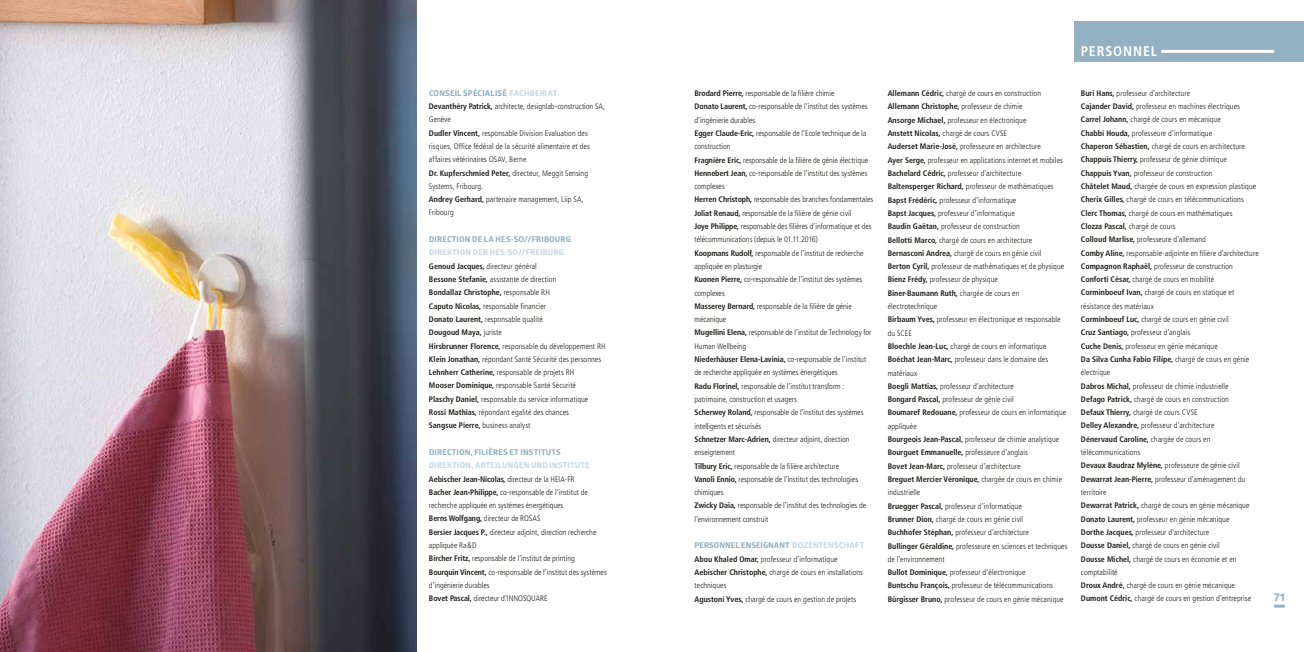
<style>
.page{position:relative;width:1304px;height:652px;background:#fff}
.page>*{position:absolute;margin:0;border:0;box-sizing:border-box;transform-origin:0 0}
.t1{font:700 condensed 14px "Frutiger";letter-spacing:.06em;color:#fff}
.t2{font:700 11px "Globerx";color:#93b1c2}
.t3{font:300 condensed 8px/13.3px "Frutiger";letter-spacing:.01em;color:#1d1d1b}
.t4{font:700 8px "Globerx";letter-spacing:.025em;color:#93b1c2}
.t5{font:700 8px "Globerx";letter-spacing:.025em;color:#c7d8e2}
.s1{color:#c7d8e2}
.s2{font-weight:700}
</style>
<div class="page">
<img style="left:0;top:0;width:416px;height:652px">
<svg style="left:1274px;top:605px;width:11px;height:3px"></svg>
<div style="left:1075px;top:21px;width:229px;height:40px;background:#93b1c2"></div>
<hr style="left:1161px;top:50px;width:113px;height:3px;background:#fff">
<p class="t4" style="left:429px;top:87px;width:130px">CONSEIL SPÉCIALISÉ <span class="s1">FACHBEIRAT</span></p>
<p class="t3" style="left:429px;top:100px;width:178px"><span class="s2">Devanthéry Patrick,</span> architecte, designlab-construction SA, Genève<br><span class="s2">Dudler Vincent,</span> responsable Division Evaluation des risques, Office fédéral de la sécurité alimentaire et des affaires vétérinaires OSAV, Berne<br><span class="s2">Dr. Kupferschmied Peter,</span> directeur, Meggit Sensing Systems, Fribourg.<br><span class="s2">Andrey Gerhard,</span> partenaire management, Liip SA, Fribourg</p>
<p class="t4" style="left:429px;top:233px;width:143px">DIRECTION DE LA HES-SO//FRIBOURG</p>
<p class="t5" style="left:429px;top:247px;width:136px">DIREKTION DER HES-SO//FREIBURG</p>
<p class="t3" style="left:429px;top:259px;width:178px"><span class="s2">Genoud Jacques,</span> directeur général<br><span class="s2">Bessone Stefanie,</span> assistante de direction<br><span class="s2">Bondallaz Christophe,</span> responsable RH<br><span class="s2">Caputo Nicolas,</span> responsable financier<br><span class="s2">Donato Laurent,</span> responsable qualité<br><span class="s2">Dougoud Maya,</span> juriste<br><span class="s2">Hirsbrunner Florence,</span> responsable du développement RH <span class="s2">Klein Jonathan,</span> répondant Santé Sécurité des personnes <span class="s2">Lehnherr Catherine,</span> responsable de projets RH<br><span class="s2">Mooser Dominique,</span> responsable Santé Sécurité<br><span class="s2">Plaschy Daniel,</span> responsable du service informatique <span class="s2">Rossi Mathias,</span> répondant egalité des chances<br><span class="s2">Sangsue Pierre,</span> business analyst</p>
<p class="t4" style="left:429px;top:446px;width:133px">DIRECTION, FILIÈRES ET INSTITUTS</p>
<p class="t5" style="left:429px;top:460px;width:162px">DIREKTION, ABTEILUNGEN UND INSTITUTE</p>
<p class="t3" style="left:429px;top:472px;width:179px"><span class="s2">Aebischer Jean-Nicolas,</span> directeur de la HEIA-FR<br><span class="s2">Bacher Jean-Philippe,</span> co-responsable de l’institut de recherche appliquée en systèmes énergétiques<br><span class="s2">Berns Wolfgang,</span> directeur de ROSAS<br><span class="s2">Bersier Jacques P.,</span> directeur adjoint, direction recherche appliquée Ra&amp;D<br><span class="s2">Bircher Fritz,</span> responsable de l’institut de printing<br><span class="s2">Bourquin Vincent,</span> co-responsable de l’institut des systèmes d’ingénierie durables<br><span class="s2">Bovet Pascal,</span> directeur d’INNOSQUARE</p>
<p class="t3" style="left:694px;top:87px;width:180px"><span class="s2">Brodard Pierre,</span> responsable de la filière chimie<br><span class="s2">Donato Laurent,</span> co-responsable de l’institut des systèmes d’ingénierie durables<br><span class="s2">Egger Claude-Eric,</span> responsable de l’Ecole technique de la construction<br><span class="s2">Fragnière Eric,</span> responsable de la filière de génie électrique <span class="s2">Hennebert Jean,</span> co-responsable de l’institut des systèmes complexes<br><span class="s2">Herren Christoph,</span> responsable des branches fondamentales <span class="s2">Joliat Renaud,</span> responsable de la filière de génie civil<br><span class="s2">Joye Philippe,</span> responsable des filières d’informatique et des télécommunications (depuis le 01.11.2016)<br><span class="s2">Koopmans Rudolf,</span> responsable de l’institut de recherche appliquée en plasturgie<br><span class="s2">Kuonen Pierre,</span> co-responsable de l’institut des systèmes complexes<br><span class="s2">Masserey Bernard,</span> responsable de la filière de génie mécanique<br><span class="s2">Mugellini Elena,</span> responsable de l’institut de Technology for Human Wellbeing<br><span class="s2">Niederhäuser Elena-Lavinia,</span> co-responsable de l’institut de recherche appliquée en systèmes énergétiques<br><span class="s2">Radu Florinel,</span> responsable de l’institut transform : patrimoine, construction et usagers<br><span class="s2">Scherwey Roland,</span> responsable de l’institut des systèmes intelligents et sécurisés<br><span class="s2">Schnetzer Marc-Adrien,</span> directeur adjoint, direction enseignement<br><span class="s2">Tilbury Eric,</span> responsable de la filière architecture<br><span class="s2">Vanoli Ennio,</span> responsable de l’institut des technologies chimiques<br><span class="s2">Zwicky Daïa,</span> responsable de l’institut des technologies de l’environnement construit</p>
<p class="t4" style="left:695px;top:540px;width:171px">PERSONNEL ENSEIGNANT <span class="s1">DOZENTENSCHAFT</span></p>
<p class="t3" style="left:694px;top:552px;width:170px"><span class="s2">Abou Khaled Omar,</span> professeur d’informatique <span class="s2">Aebischer Christophe,</span> chargé de cours en installations techniques<br><span class="s2">Agustoni Yves,</span> chargé de cours en gestion de projets</p>
<p class="t3" style="left:888px;top:87px;width:181px"><span class="s2">Allemann Cédric,</span> chargé de cours en construction <span class="s2">Allemann Christophe,</span> professeur de chimie<br><span class="s2">Ansorge Michael,</span> professeur en électronique<br><span class="s2">Anstett Nicolas,</span> chargé de cours CVSE<br><span class="s2">Auderset Marie-José,</span> professeure en architecture<br><span class="s2">Ayer Serge,</span> professeur en applications internet et mobiles <span class="s2">Bachelard Cédric,</span> professeur d’architecture <span class="s2">Baltensperger Richard,</span> professeur de mathématiques <span class="s2">Bapst Frédéric,</span> professeur d’informatique<br><span class="s2">Bapst Jacques,</span> professeur d’informatique<br><span class="s2">Baudin Gaëtan,</span> professeur de construction<br><span class="s2">Bellotti Marco,</span> chargé de cours en architecture <span class="s2">Bernasconi Andrea,</span> chargé de cours en génie civil<br><span class="s2">Berton Cyril,</span> professeur de mathématiques et de physique <span class="s2">Bienz Frédy,</span> professeur de physique<br><span class="s2">Biner-Baumann Ruth,</span> chargée de cours en électrotechnique<br><span class="s2">Birbaum Yves,</span> professeur en électronique et responsable du SCEE<br><span class="s2">Bloechle Jean-Luc,</span> chargé de cours en informatique <span class="s2">Boéchat Jean-Marc,</span> professeur dans le domaine des matériaux<br><span class="s2">Boegli Mattias,</span> professeur d’architecture<br><span class="s2">Bongard Pascal,</span> professeur de génie civil<br><span class="s2">Boumaref Redouane,</span> professeur de cours en informatique appliquée<br><span class="s2">Bourgeois Jean-Pascal,</span> professeur de chimie analytique <span class="s2">Bourguet Emmanuelle,</span> professeure d’anglais<br><span class="s2">Bovet Jean-Marc,</span> professeur d’architecture<br><span class="s2">Breguet Mercier Véronique,</span> chargée de cours en chimie industrielle<br><span class="s2">Bruegger Pascal,</span> professeur d’informatique<br><span class="s2">Brunner Dion,</span> chargé de cours en génie civil<br><span class="s2">Buchhofer Stéphan,</span> professeur d’architecture<br><span class="s2">Bullinger Géraldine,</span> professeure en sciences et techniques de l’environnement<br><span class="s2">Bullot Dominique,</span> professeur d’électronique<br><span class="s2">Buntschu François,</span> professeur de télécommunications <span class="s2">Bürgisser Bruno,</span> professeur de cours en génie mécanique</p>
<h1 class="t1" style="left:1081px;top:43px;width:78px">PERSONNEL</h1>
<p class="t3" style="left:1081px;top:87px;width:179px"><span class="s2">Buri Hans,</span> professeur d’architecture<br><span class="s2">Cajander David,</span> professeur en machines électriques <span class="s2">Carrel Johann,</span> chargé de cours en mécanique<br><span class="s2">Chabbi Houda,</span> professeure d’informatique<br><span class="s2">Chaperon Sébastien,</span> chargé de cours en architecture <span class="s2">Chappuis Thierry,</span> professeur de génie chimique <span class="s2">Chappuis Yvan,</span> professeur de construction<br><span class="s2">Châtelet Maud,</span> chargée de cours en expression plastique <span class="s2">Cherix Gilles,</span> chargé de cours en télécommunications <span class="s2">Clerc Thomas,</span> chargé de cours en mathématiques<br><span class="s2">Clozza Pascal,</span> chargé de cours<br><span class="s2">Colloud Marlise,</span> professeure d’allemand<br><span class="s2">Comby Aline,</span> responsable-adjointe en filière d’architecture <span class="s2">Compagnon Raphaël,</span> professeur de construction <span class="s2">Conforti César,</span> chargé de cours en mobilité <span class="s2">Corminboeuf Ivan,</span> chargé de cours en statique et résistance des matériaux<br><span class="s2">Corminboeuf Luc,</span> chargé de cours en génie civil<br><span class="s2">Cruz Santiago,</span> professeur d’anglais<br><span class="s2">Cuche Denis,</span> professeur en génie mécanique<br><span class="s2">Da Silva Cunha Fabio Filipe,</span> chargé de cours en génie électrique<br><span class="s2">Dabros Michal,</span> professeur de chimie industrielle<br><span class="s2">Defago Patrick,</span> chargé de cours en construction<br><span class="s2">Defaux Thierry,</span> chargé de cours CVSE<br><span class="s2">Delley Alexandre,</span> professeur d’architecture<br><span class="s2">Dénervaud Caroline,</span> chargée de cours en télécommunications<br><span class="s2">Devaux Baudraz Mylène,</span> professeure de génie civil <span class="s2">Dewarrat Jean-Pierre,</span> professeur d’aménagement du territoire<br><span class="s2">Dewarrat Patrick,</span> chargé de cours en génie mécanique <span class="s2">Donato Laurent,</span> professeur en génie mécanique<br><span class="s2">Dorthe Jacques,</span> professeur d’architecture<br><span class="s2">Dousse Daniel,</span> chargé de cours en génie civil<br><span class="s2">Dousse Michel,</span> chargé de cours en économie et en comptabilité<br><span class="s2">Droux André,</span> chargé de cours en génie mécanique <span class="s2">Dumont Cédric,</span> chargé de cours en gestion d’entreprise</p>
<h2 class="t2" style="left:1274px;top:589px;width:12px">71</h2>
</div>
